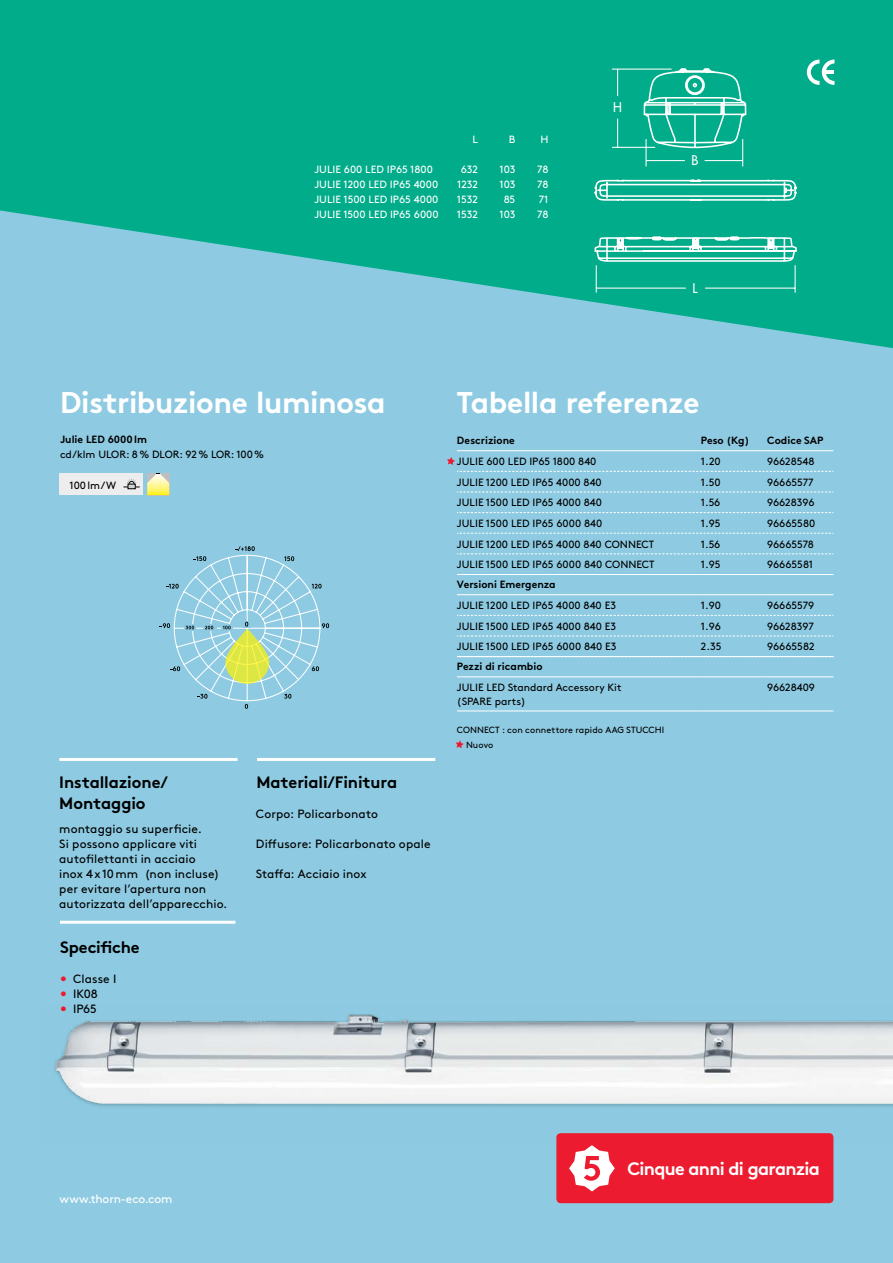
<style>
.page{position:relative;width:893px;height:1263px;background:#8ecbe2}
.page>*{position:absolute;margin:0;border:0;box-sizing:border-box;transform-origin:0 0}
.t1{font:700 30px "Brown";letter-spacing:-.01em;color:#fff}
.t2{font:700 18px "Brown";letter-spacing:-.04em;color:#fff}
.t3{font:700 16.5px "Brown";letter-spacing:-.005em;color:#000}
.t4{font:500 13.05px "Futura LT Pro";color:#fff}
.t5{font:12px/15px "Brown";letter-spacing:.01em;color:#000}
.t6{font:12px "Brown";letter-spacing:-.015em;color:#fff}
.t7{font:10.5px/13.5px "Brown";color:#000}
.t8{font:10.5px "Brown";color:#fff}
.t9{font:700 10.5px "Brown";color:#000}
.t10{font:9px/15px "Brown";letter-spacing:.005em;color:#000}
.s1{color:#ed1b2f}
</style>
<div class="page">
<svg style="left:0;top:0;width:893px;height:348px;fill:#00ac8a"></svg>
<img style="left:54px;top:1014px;width:839px;height:129px">
<svg style="left:807px;top:60px;width:27px;height:25px"></svg>
<hr style="left:59px;top:758px;width:179px;height:3px;background:#fff">
<hr style="left:257px;top:758px;width:178px;height:3px;background:#fff">
<hr style="left:60px;top:921px;width:175px;height:3px;background:#fff">
<svg style="left:457px;top:471px;width:376px;height:1px"></svg>
<svg style="left:457px;top:492px;width:376px;height:1px"></svg>
<svg style="left:457px;top:615px;width:376px;height:1px"></svg>
<svg style="left:457px;top:636px;width:376px;height:1px"></svg>
<svg style="left:457px;top:656px;width:376px;height:1px"></svg>
<svg style="left:457px;top:533px;width:376px;height:1px"></svg>
<svg style="left:457px;top:553px;width:376px;height:1px"></svg>
<svg style="left:457px;top:512px;width:376px;height:1px"></svg>
<hr style="left:457px;top:676px;width:244px;height:1px;background:#fff">
<hr style="left:701px;top:676px;width:66px;height:1px;background:#fff">
<hr style="left:767px;top:676px;width:66px;height:1px;background:#fff">
<hr style="left:457px;top:711px;width:244px;height:1px;background:#fff">
<hr style="left:701px;top:711px;width:66px;height:1px;background:#fff">
<hr style="left:767px;top:711px;width:66px;height:1px;background:#fff">
<hr style="left:457px;top:574px;width:244px;height:1px;background:#fff">
<hr style="left:701px;top:574px;width:66px;height:1px;background:#fff">
<hr style="left:767px;top:574px;width:66px;height:1px;background:#fff">
<hr style="left:457px;top:594px;width:244px;height:1px;background:#fff">
<hr style="left:701px;top:594px;width:66px;height:1px;background:#fff">
<hr style="left:767px;top:594px;width:66px;height:1px;background:#fff">
<hr style="left:457px;top:450px;width:244px;height:1px;background:#fff">
<hr style="left:701px;top:450px;width:66px;height:1px;background:#fff">
<hr style="left:767px;top:450px;width:66px;height:1px;background:#fff">
<svg style="left:447px;top:457px;width:8px;height:8px"></svg>
<svg style="left:456px;top:740px;width:8px;height:8px"></svg>
<svg style="left:160px;top:546px;width:169px;height:163px"></svg>
<svg style="left:225px;top:629px;width:44px;height:55px;fill:#dce644"></svg>
<svg style="left:147px;top:473px;width:22px;height:22px"></svg>
<div style="left:60px;top:473px;width:67px;height:22px;background:#ededee"></div>
<div style="left:121px;top:473px;width:21px;height:22px;background:#ededee"></div>
<svg style="left:124px;top:479px;width:15px;height:10px"></svg>
<svg style="left:594px;top:38px;width:204px;height:250px"></svg>
<svg style="left:596px;top:265px;width:1px;height:28px"></svg>
<svg style="left:795px;top:265px;width:1px;height:28px"></svg>
<hr style="left:596px;top:288px;width:90px;height:1px;background:#fff">
<hr style="left:705px;top:288px;width:90px;height:1px;background:#fff">
<hr style="left:645px;top:139px;width:2px;height:27px;background:#fff">
<svg style="left:742px;top:139px;width:1px;height:27px"></svg>
<hr style="left:612px;top:69px;width:60px;height:1px;background:#fff">
<hr style="left:612px;top:147px;width:43px;height:1px;background:#fff">
<svg style="left:617px;top:119px;width:1px;height:28px"></svg>
<svg style="left:617px;top:70px;width:1px;height:26px"></svg>
<hr style="left:646px;top:160px;width:39px;height:1px;background:#fff">
<hr style="left:705px;top:160px;width:38px;height:1px;background:#fff">
<div style="left:556px;top:1133px;width:277px;height:70px;background:#ed1b2f;border-radius:4px"></div>
<svg style="left:569px;top:1145px;width:46px;height:46px"></svg>
<p class="t8" style="left:472px;top:131px;width:7px">L</p>
<p class="t8" style="left:509px;top:131px;width:8px">B</p>
<p class="t8" style="left:540px;top:131px;width:10px">H</p>
<p class="t8" style="left:314px;top:161px;width:120px">JULIE 600 LED IP65 1800</p>
<p class="t8" style="left:461px;top:161px;width:19px">632</p>
<p class="t8" style="left:499px;top:161px;width:17px">103</p>
<p class="t8" style="left:537px;top:161px;width:13px">78</p>
<p class="t8" style="left:314px;top:176px;width:125px">JULIE 1200 LED IP65 4000</p>
<p class="t8" style="left:457px;top:176px;width:22px">1232</p>
<p class="t8" style="left:499px;top:176px;width:17px">103</p>
<p class="t8" style="left:537px;top:176px;width:13px">78</p>
<p class="t8" style="left:314px;top:191px;width:126px">JULIE 1500 LED IP65 4000</p>
<p class="t8" style="left:457px;top:191px;width:23px">1532</p>
<p class="t8" style="left:504px;top:191px;width:13px">85</p>
<p class="t8" style="left:539px;top:191px;width:11px">71</p>
<p class="t8" style="left:314px;top:206px;width:126px">JULIE 1500 LED IP65 6000</p>
<p class="t8" style="left:457px;top:206px;width:23px">1532</p>
<p class="t8" style="left:499px;top:206px;width:17px">103</p>
<p class="t8" style="left:537px;top:206px;width:13px">78</p>
<p class="t4" style="left:613px;top:97px;width:10px">H</p>
<p class="t4" style="left:692px;top:151px;width:8px">B</p>
<p class="t4" style="left:693px;top:278px;width:7px">L</p>
<h1 class="t1" style="left:60px;top:378px;width:327px">Distribuzione luminosa</h1>
<p class="t9" style="left:60px;top:431px;width:88px">Julie LED 6000lm</p>
<p class="t7" style="left:60px;top:447px;width:206px">cd/klm ULOR: 8% DLOR: 92% LOR: 100%</p>
<p class="t7" style="left:70px;top:478px;width:48px">100lm/W</p>
<h3 class="t3" style="left:59px;top:769px;width:110px">Installazione/</h3>
<h3 class="t3" style="left:256px;top:769px;width:142px">Materiali/Finitura</h3>
<h3 class="t3" style="left:59px;top:790px;width:88px">Montaggio</h3>
<p class="t5" style="left:256px;top:805px;width:124px">Corpo: Policarbonato</p>
<p class="t5" style="left:256px;top:835px;width:176px">Diffusore: Policarbonato opale</p>
<p class="t5" style="left:256px;top:865px;width:112px">Staffa: Acciaio inox</p>
<p class="t5" style="left:59px;top:820px;width:170px">montaggio su superficie.<br>Si possono applicare viti autofilettanti in acciaio<br>inox 4x10mm (non incluse) per evitare l’apertura non autorizzata dell’apparecchio.</p>
<h3 class="t3" style="left:60px;top:934px;width:81px">Specifiche</h3>
<p class="t5" style="left:60px;top:970px;width:58px"><span class="s1">•</span> Classe I</p>
<p class="t5" style="left:60px;top:985px;width:39px"><span class="s1">•</span> IK08</p>
<p class="t5" style="left:60px;top:1000px;width:38px"><span class="s1">•</span> IP65</p>
<h1 class="t1" style="left:456px;top:378px;width:245px">Tabella referenze</h1>
<p class="t9" style="left:457px;top:432px;width:59px">Descrizione</p>
<p class="t9" style="left:701px;top:432px;width:50px">Peso (Kg)</p>
<p class="t9" style="left:767px;top:432px;width:58px">Codice SAP</p>
<p class="t7" style="left:457px;top:454px;width:141px">JULIE 600 LED IP65 1800 840</p>
<p class="t7" style="left:701px;top:454px;width:21px">1.20</p>
<p class="t7" style="left:767px;top:454px;width:49px">96628548</p>
<p class="t7" style="left:457px;top:474px;width:146px">JULIE 1200 LED IP65 4000 840</p>
<p class="t7" style="left:701px;top:474px;width:21px">1.50</p>
<p class="t7" style="left:767px;top:474px;width:48px">96665577</p>
<p class="t7" style="left:457px;top:495px;width:147px">JULIE 1500 LED IP65 4000 840</p>
<p class="t7" style="left:701px;top:495px;width:21px">1.56</p>
<p class="t7" style="left:767px;top:495px;width:49px">96628396</p>
<p class="t7" style="left:457px;top:516px;width:147px">JULIE 1500 LED IP65 6000 840</p>
<p class="t7" style="left:701px;top:516px;width:21px">1.95</p>
<p class="t7" style="left:767px;top:516px;width:50px">96665580</p>
<p class="t7" style="left:457px;top:536px;width:199px">JULIE 1200 LED IP65 4000 840 CONNECT</p>
<p class="t7" style="left:701px;top:536px;width:21px">1.56</p>
<p class="t7" style="left:767px;top:536px;width:48px">96665578</p>
<p class="t7" style="left:457px;top:557px;width:199px">JULIE 1500 LED IP65 6000 840 CONNECT</p>
<p class="t7" style="left:701px;top:557px;width:21px">1.95</p>
<p class="t7" style="left:767px;top:557px;width:48px">96665581</p>
<p class="t9" style="left:457px;top:576px;width:100px">Versioni Emergenza</p>
<p class="t7" style="left:457px;top:598px;width:161px">JULIE 1200 LED IP65 4000 840 E3</p>
<p class="t7" style="left:701px;top:598px;width:22px">1.90</p>
<p class="t7" style="left:767px;top:598px;width:48px">96665579</p>
<p class="t7" style="left:457px;top:618px;width:161px">JULIE 1500 LED IP65 4000 840 E3</p>
<p class="t7" style="left:701px;top:618px;width:21px">1.96</p>
<p class="t7" style="left:767px;top:618px;width:48px">96628397</p>
<p class="t7" style="left:457px;top:639px;width:161px">JULIE 1500 LED IP65 6000 840 E3</p>
<p class="t7" style="left:701px;top:639px;width:22px">2.35</p>
<p class="t7" style="left:767px;top:639px;width:49px">96665582</p>
<p class="t9" style="left:457px;top:658px;width:87px">Pezzi di ricambio</p>
<p class="t7" style="left:457px;top:680px;width:166px">JULIE LED Standard Accessory Kit (SPARE parts)</p>
<p class="t7" style="left:767px;top:680px;width:49px">96628409</p>
<p class="t10" style="left:466px;top:721px;width:200px;text-indent:-9px">CONNECT : con connettore rapido AAG STUCCHI<br>Nuovo</p>
<p class="t6" style="left:60px;top:1190px;width:114px">www.thorn-eco.com</p>
<h2 class="t2" style="left:627px;top:1154px;width:194px">Cinque anni di garanzia</h2>
</div>
